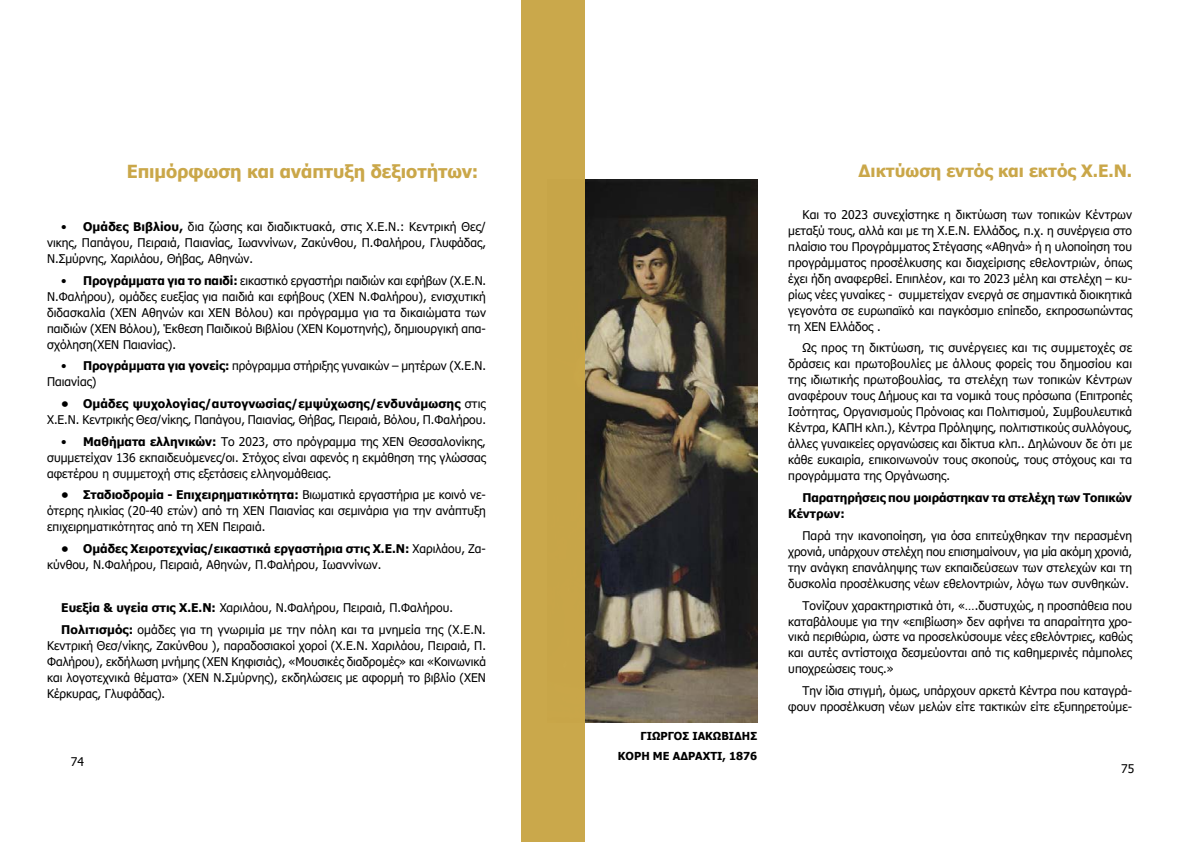
<style>
.page{position:relative;width:1191px;height:842px;background:#fff}
.page>*{position:absolute;margin:0;border:0;box-sizing:border-box;transform-origin:0 0}
.t1{font:700 18px "Tahoma";letter-spacing:-.005em;color:#caa749}
.t2{font:700 17px "Tahoma";color:#caa749}
.t3{font:12px/16px "Tahoma";color:#000;text-align:justify}
.t4{font:700 12px/16px "Tahoma";letter-spacing:-.005em;color:#000}
.t5{font:700 11px/19.7px "Tahoma";color:#000;text-align:right}
.s1{font-weight:700}
</style>
<div class="page">
<img style="left:584px;top:179px;width:173px;height:544px">
<div style="left:521px;top:0;width:63px;height:842px;background:#caa749"></div>
<h1 class="t1" style="left:127px;top:159px;width:353px">Επιμόρφωση και ανάπτυξη δεξιοτήτων:</h1>
<p class="t3" style="left:47px;top:219px;width:440px;text-indent:14px">• <span class="s1">Ομάδες Βιβλίου,</span> δια ζώσης και διαδικτυακά, στις Χ.Ε.Ν.: Κεντρική Θες/ νικης, Παπάγου, Πειραιά, Παιανίας, Ιωαννίνων, Ζακύνθου, Π.Φαλήρου, Γλυφάδας, Ν.Σμύρνης, Χαριλάου, Θήβας, Αθηνών.</p>
<p class="t3" style="left:47px;top:273px;width:440px;text-indent:14px">• <span class="s1">Προγράμματα για το παιδί:</span> εικαστικό εργαστήρι παιδιών και εφήβων (Χ.Ε.Ν.<br>Ν.Φαλήρου), ομάδες ευεξίας για παιδιά και εφήβους (ΧΕΝ Ν.Φαλήρου), ενισχυτική διδασκαλία (ΧΕΝ Αθηνών και ΧΕΝ Βόλου) και πρόγραμμα για τα δικαιώματα των παιδιών (ΧΕΝ Βόλου), Έκθεση Παιδικού Βιβλίου (ΧΕΝ Κομοτηνής), δημιουργική απα&shy;σχόληση(ΧΕΝ Παιανίας).</p>
<p class="t3" style="left:47px;top:359px;width:440px;text-indent:14px">• <span class="s1">Προγράμματα για γονείς:</span> πρόγραμμα στήριξης γυναικών – μητέρων (Χ.Ε.Ν.<br>Παιανίας)</p>
<p class="t3" style="left:47px;top:396px;width:440px;text-align:right"><span class="s1">• Ομάδες ψυχολογίας/αυτογνωσίας/εμψύχωσης/ενδυνάμωσης</span> στις<br>Χ.Ε.Ν. Κεντρικής Θεσ/νίκης, Παπάγου, Παιανίας, Θήβας, Πειραιά, Βόλου, Π.Φαλήρου.</p>
<p class="t3" style="left:47px;top:434px;width:440px;text-indent:14px">• <span class="s1">Μαθήματα ελληνικών:</span> Το 2023, στο πρόγραμμα της ΧΕΝ Θεσσαλονίκης, συμμετείχαν 136 εκπαιδευόμενες/οι. Στόχος είναι αφενός η εκμάθηση της γλώσσας αφετέρου η συμμετοχή στις εξετάσεις ελληνομάθειας.</p>
<p class="t3" style="left:47px;top:488px;width:440px;text-indent:14px"><span class="s1">• Σταδιοδρομία - Επιχειρηματικότητα:</span> Βιωματικά εργαστήρια με κοινό νε&shy;ότερης ηλικίας (20-40 ετών) από τη ΧΕΝ Παιανίας και σεμινάρια για την ανάπτυξη επιχειρηματικότητας από τη ΧΕΝ Πειραιά.</p>
<p class="t3" style="left:47px;top:541px;width:440px;text-indent:14px"><span class="s1">• Ομάδες Χειροτεχνίας/εικαστικά εργαστήρια στις Χ.Ε.Ν:</span> Χαριλάου, Ζα&shy;κύνθου, Ν.Φαλήρου, Πειραιά, Αθηνών, Π.Φαλήρου, Ιωαννίνων.</p>
<p class="t3" style="left:61px;top:598px;width:426px;line-height:21.7px"><span class="s1">Ευεξία &amp; υγεία στις Χ.Ε.Ν:</span> Χαριλάου, Ν.Φαλήρου, Πειραιά, Π.Φαλήρου.<br><span class="s1">Πολιτισμός:</span> ομάδες για τη γνωριμία με την πόλη και τα μνημεία της (Χ.Ε.Ν.</p>
<p class="t3" style="left:47px;top:638px;width:440px">Κεντρική Θεσ/νίκης, Ζακύνθου ), παραδοσιακοί χοροί (Χ.Ε.Ν. Χαριλάου, Πειραιά, Π.<br>Φαλήρου), εκδήλωση μνήμης (ΧΕΝ Κηφισιάς), «Μουσικές διαδρομές» και «Κοινωνικά και λογοτεχνικά θέματα» (ΧΕΝ Ν.Σμύρνης), εκδηλώσεις με αφορμή το βιβλίο (ΧΕΝ Κέρκυρας, Γλυφάδας).</p>
<p class="t3" style="left:71px;top:754px;width:15px">74</p>
<p class="t5" style="left:618px;top:726px;width:141px">ΓΙΩΡΓΟΣ ΙΑΚΩΒΙΔΗΣ<br>ΚΟΡΗ ΜΕ ΑΔΡΑΧΤΙ, 1876</p>
<h2 class="t2" style="left:858px;top:159px;width:275px">Δικτύωση εντός και εκτός Χ.Ε.Ν.</h2>
<p class="t3" style="left:788px;top:207px;width:345px;text-indent:14px">Και το 2023 συνεχίστηκε η δικτύωση των τοπικών Κέντρων μεταξύ τους, αλλά και με τη Χ.Ε.Ν. Ελλάδος, π.χ. η συνέργεια στο πλαίσιο του Προγράμματος Στέγασης «Αθηνά» ή η υλοποίηση του προγράμματος προσέλκυσης και διαχείρισης εθελοντριών, όπως έχει ήδη αναφερθεί. Επιπλέον, και το 2023 μέλη και στελέχη – κυ&shy;ρίως νέες γυναίκες - συμμετείχαν ενεργά σε σημαντικά διοικητικά γεγονότα σε ευρωπαϊκό και παγκόσμιο επίπεδο, εκπροσωπώντας τη ΧΕΝ Ελλάδος .</p>
<p class="t3" style="left:788px;top:341px;width:345px;text-indent:14px">Ως προς τη δικτύωση, τις συνέργειες και τις συμμετοχές σε δράσεις και πρωτοβουλίες με άλλους φορείς του δημοσίου και της ιδιωτικής πρωτοβουλίας, τα στελέχη των τοπικών Κέντρων αναφέρουν τους Δήμους και τα νομικά τους πρόσωπα (Επιτροπές Ισότητας, Οργανισμούς Πρόνοιας και Πολιτισμού, Συμβουλευτικά Κέντρα, ΚΑΠΗ κλπ.), Κέντρα Πρόληψης, πολιτιστικούς συλλόγους, άλλες γυναικείες οργανώσεις και δίκτυα κλπ.. Δηλώνουν δε ότι με κάθε ευκαιρία, επικοινωνούν τους σκοπούς, τους στόχους και τα προγράμματα της Οργάνωσης.</p>
<p class="t4" style="left:788px;top:490px;width:345px;text-indent:14px">Παρατηρήσεις που μοιράστηκαν τα στελέχη των Τοπικών<br>Κέντρων:</p>
<p class="t3" style="left:788px;top:528px;width:345px;text-indent:14px">Παρά την ικανοποίηση, για όσα επιτεύχθηκαν την περασμένη χρονιά, υπάρχουν στελέχη που επισημαίνουν, για μία ακόμη χρονιά, την ανάγκη επανάληψης των εκπαιδεύσεων των στελεχών και τη δυσκολία προσέλκυσης νέων εθελοντριών, λόγω των συνθηκών.</p>
<p class="t3" style="left:788px;top:598px;width:345px;text-indent:14px">Τονίζουν χαρακτηριστικά ότι, «….δυστυχώς, η προσπάθεια που καταβάλουμε για την «επιβίωση» δεν αφήνει τα απαραίτητα χρο&shy;νικά περιθώρια, ώστε να προσελκύσουμε νέες εθελόντριες, καθώς και αυτές αντίστοιχα δεσμεύονται από τις καθημερινές πάμπολες υποχρεώσεις τους.»</p>
<p class="t3" style="left:788px;top:683px;width:345px;text-align:right">Την ίδια στιγμή, όμως, υπάρχουν αρκετά Κέντρα που καταγρά&shy;φουν προσέλκυση νέων μελών είτε τακτικών είτε εξυπηρετούμε-</p>
<p class="t3" style="left:1121px;top:761px;width:15px">75</p>
</div>
